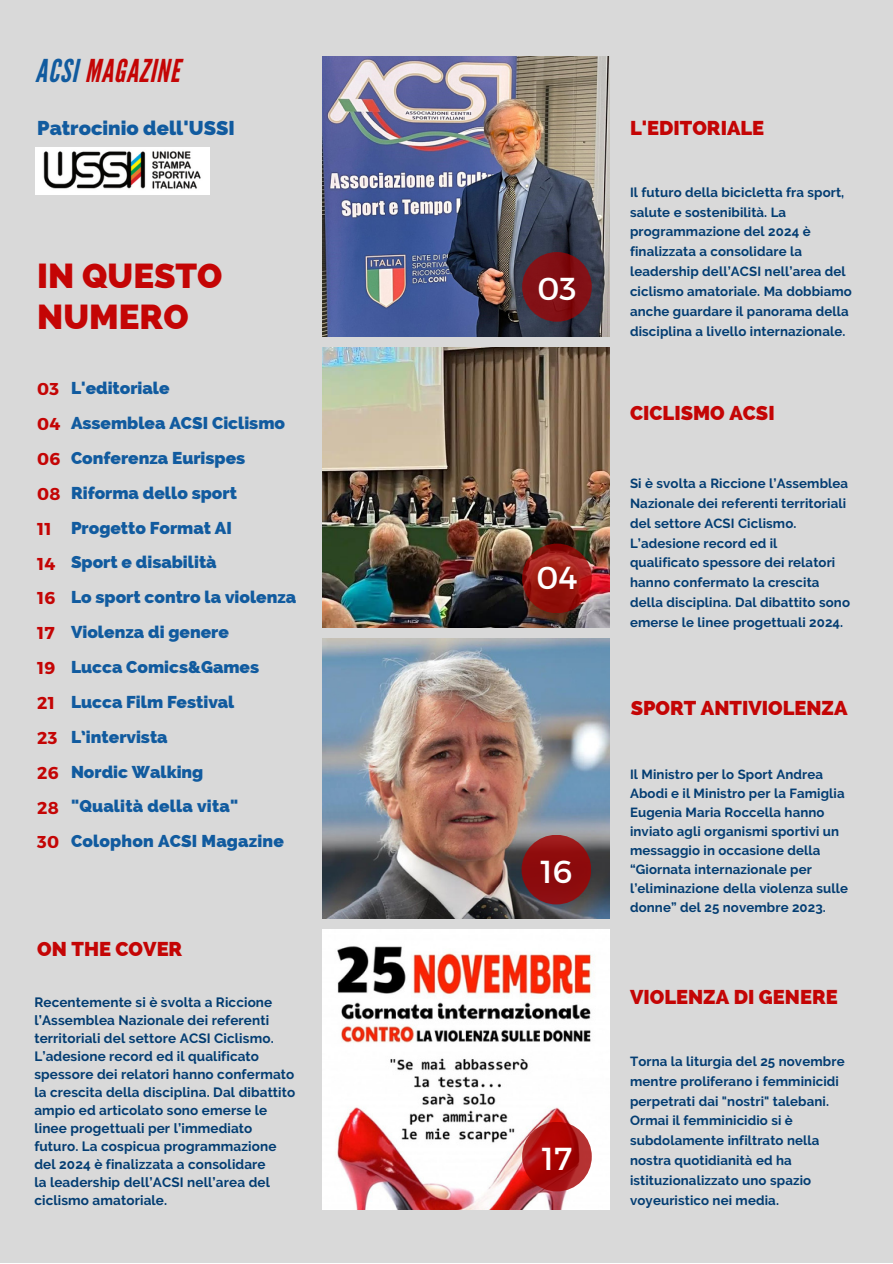
<style>
.page{position:relative;width:893px;height:1264px;background:#fff}
.page>*{position:absolute;margin:0;border:0;box-sizing:border-box;transform-origin:0 0}
.t1{font:800 34.65px/41.5px "Raleway";color:#c40505}
.t2{font:31.8px "Montserrat";color:#fff}
.t3{font:italic 31.5px "League Gothic";letter-spacing:.03em;color:#c40505}
.t4{font:800 20.1px "Raleway";color:#c40505}
.t5{font:800 20.1px "Raleway";color:#115b9f}
.t6{font:800 17.25px "Raleway";color:#115b9f}
.t7{font:700 17.25px "Montserrat";letter-spacing:.01em;color:#c40505}
.t8{font:700 13.5px/18px "Raleway";letter-spacing:.01em;color:#033d72}
.t9{font:700 13.2px/19.8px "Raleway";letter-spacing:.01em;color:#033d72}
.s1{color:#115b9f}
</style>
<div class="page">
<div style="left:0;top:0;width:892px;height:1262px;background:#d9d9d9"></div>
<img style="left:322px;top:56px;width:287px;height:280px">
<img style="left:322px;top:347px;width:287px;height:280px">
<img style="left:322px;top:929px;width:287px;height:280px">
<img style="left:322px;top:638px;width:287px;height:280px">
<svg style="left:522px;top:1121px;width:69px;height:70px;background:#ac1111"></svg>
<svg style="left:522px;top:543px;width:69px;height:70px;background:#981711"></svg>
<svg style="left:522px;top:252px;width:69px;height:70px;background:#800e13"></svg>
<img style="left:35px;top:147px;width:175px;height:47px">
<div style="left:521px;top:834px;width:70px;height:70px;background:linear-gradient(to bottom,#971b1b,#88070a);border-radius:50%"></div>
<p class="t3" style="left:35px;top:52px;width:145px"><span class="s1">ACSI</span> MAGAZINE</p>
<p class="t5" style="left:37px;top:116px;width:199px">Patrocinio dell'USSI</p>
<p class="t1" style="left:37px;top:254px;width:187px">IN QUESTO<br>NUMERO</p>
<p class="t7" style="left:37px;top:378px;width:23px">03</p>
<p class="t7" style="left:37px;top:413px;width:25px">04</p>
<p class="t7" style="left:37px;top:447px;width:25px">06</p>
<p class="t7" style="left:37px;top:482px;width:25px">08</p>
<p class="t7" style="left:37px;top:517px;width:16px">11</p>
<p class="t7" style="left:37px;top:552px;width:20px">14</p>
<p class="t7" style="left:37px;top:587px;width:20px">16</p>
<p class="t7" style="left:37px;top:622px;width:19px">17</p>
<p class="t7" style="left:37px;top:656px;width:20px">19</p>
<p class="t7" style="left:37px;top:691px;width:19px">21</p>
<p class="t7" style="left:37px;top:726px;width:22px">23</p>
<p class="t7" style="left:37px;top:761px;width:23px">26</p>
<p class="t7" style="left:37px;top:796px;width:23px">28</p>
<p class="t7" style="left:37px;top:831px;width:23px">30</p>
<p class="t6" style="left:71px;top:378px;width:100px">L'editoriale</p>
<p class="t6" style="left:71px;top:413px;width:215px">Assemblea ACSI Ciclismo</p>
<p class="t6" style="left:71px;top:447px;width:176px">Conferenza Eurispes</p>
<p class="t6" style="left:71px;top:482px;width:167px">Riforma dello sport</p>
<p class="t6" style="left:71px;top:517px;width:162px">Progetto Format AI</p>
<p class="t6" style="left:71px;top:552px;width:147px">Sport e disabilità</p>
<p class="t6" style="left:71px;top:587px;width:227px">Lo sport contro la violenza</p>
<p class="t6" style="left:71px;top:622px;width:159px">Violenza di genere</p>
<p class="t6" style="left:71px;top:656px;width:190px">Lucca Comics&amp;Games</p>
<p class="t6" style="left:71px;top:691px;width:165px">Lucca Film Festival</p>
<p class="t6" style="left:71px;top:726px;width:98px">L’intervista</p>
<p class="t6" style="left:71px;top:761px;width:134px">Nordic Walking</p>
<p class="t6" style="left:71px;top:796px;width:169px">"Qualità della vita"</p>
<p class="t6" style="left:71px;top:831px;width:214px">Colophon ACSI Magazine</p>
<p class="t4" style="left:37px;top:937px;width:147px">ON THE COVER</p>
<p class="t8" style="left:34px;top:993px;width:262px">Recentemente si è svolta a Riccione l’Assemblea Nazionale dei referenti territoriali del settore ACSI Ciclismo.<br>L’adesione record ed il qualificato spessore dei relatori hanno confermato la crescita della disciplina. Dal dibattito ampio ed articolato sono emerse le linee progettuali per l’immediato futuro. La cospicua programmazione del 2024 è finalizzata a consolidare</p>
<p class="t8" style="left:34px;top:1173px;width:237px">la leadership dell’ACSI nell’area del ciclismo amatoriale.</p>
<p class="t2" style="left:537px;top:268px;width:41px">03</p>
<p class="t2" style="left:536px;top:557px;width:42px">04</p>
<p class="t2" style="left:540px;top:850px;width:33px">16</p>
<p class="t2" style="left:541px;top:1137px;width:32px">17</p>
<p class="t4" style="left:630px;top:116px;width:136px">L'EDITORIALE</p>
<p class="t9" style="left:630px;top:182px;width:223px">Il futuro della bicicletta fra sport, salute e sostenibilità. La programmazione del 2024 è finalizzata a consolidare la leadership dell’ACSI nell’area del ciclismo amatoriale. Ma dobbiamo anche guardare il panorama della disciplina a livello internazionale.</p>
<p class="t4" style="left:630px;top:401px;width:146px">CICLISMO ACSI</p>
<p class="t9" style="left:630px;top:473px;width:221px">Si è svolta a Riccione l’Assemblea<br>Nazionale dei referenti territoriali del settore ACSI Ciclismo.<br>L’adesione record ed il qualificato spessore dei relatori hanno confermato la crescita della disciplina. Dal dibattito sono emerse le linee progettuali 2024.</p>
<p class="t4" style="left:630px;top:696px;width:218px">SPORT ANTIVIOLENZA</p>
<p class="t9" style="left:630px;top:764px;width:219px;line-height:19px">Il Ministro per lo Sport Andrea<br>Abodi e il Ministro per la Famiglia<br>Eugenia Maria Roccella hanno inviato agli organismi sportivi un messaggio in occasione della “Giornata internazionale per l’eliminazione della violenza sulle donne” del 25 novembre 2023.</p>
<p class="t4" style="left:630px;top:985px;width:209px">VIOLENZA DI GENERE</p>
<p class="t9" style="left:630px;top:1051px;width:216px">Torna la liturgia del 25 novembre</p>
<p class="t9" style="left:630px;top:1071px;width:210px">mentre proliferano i femminicidi</p>
<p class="t9" style="left:630px;top:1090px;width:200px">perpetrati dai "nostri" talebani.<br>Ormai il femminicidio si è subdolamente infiltrato nella nostra quotidianità ed ha istituzionalizzato uno spazio voyeuristico nei media.</p>
</div>
